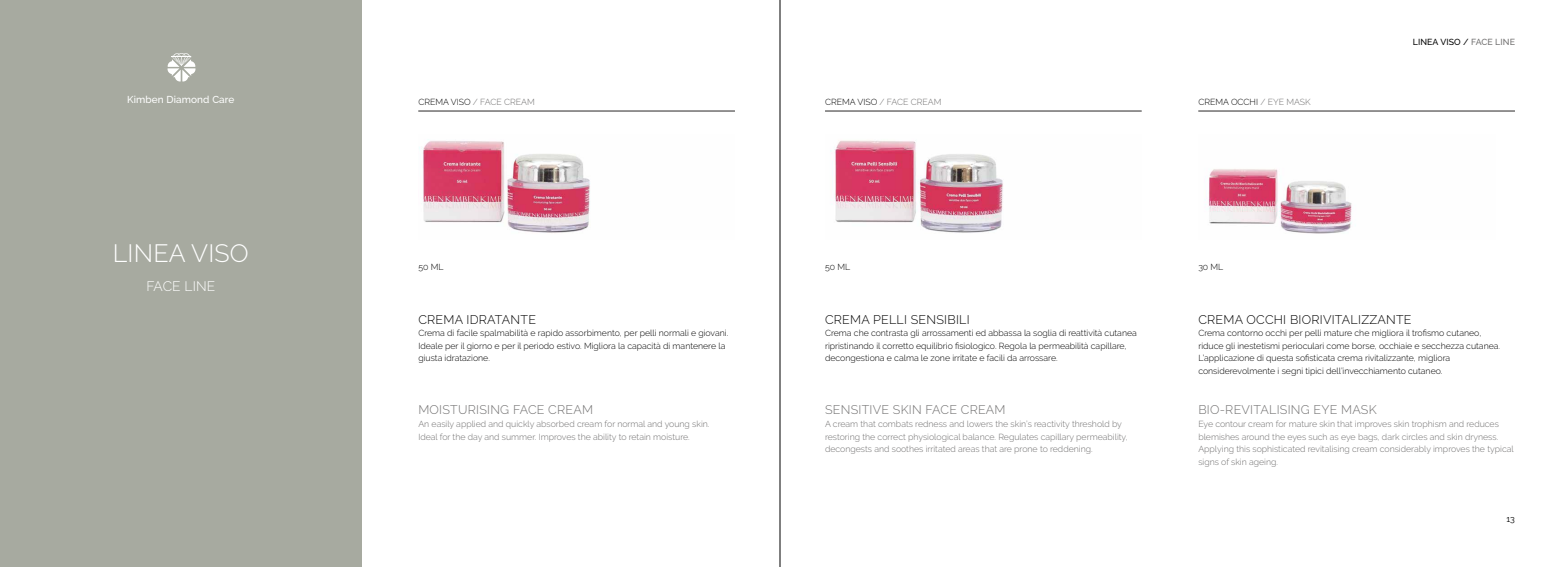
<style>
.page{position:relative;width:1560px;height:567px;background:#fff}
.page>*{position:absolute;margin:0;border:0;box-sizing:border-box;transform-origin:0 0}
.t1{font:300 25px "Raleway";letter-spacing:.01em;color:#fff}
.t2{font:300 13.75px "Raleway";letter-spacing:.01em;color:#fff}
.t3{font:300 12.5px "Raleway";letter-spacing:.02em;color:#706f6f}
.t4{font:300 12.5px "Raleway";letter-spacing:.02em;color:#000}
.t5{font:500 10px "Raleway";letter-spacing:.01em;color:#fff}
.t6{font:300 8.75px/12.5px "Raleway";color:#000}
.t7{font:300 8.75px/12.5px "Raleway";color:#706f6f}
.t8{font:500 8.75px "Raleway";letter-spacing:.01em;color:#000}
.t9{font:8.75px "Raleway";color:#000}
.s1{color:#000}
.s2{color:#706f6f}
</style>
<div class="page">
<div style="left:0;top:0;width:361px;height:567px;background:#a7aaa0"></div>
<img style="left:419px;top:141px;width:171px;height:92px">
<img style="left:830px;top:140px;width:173px;height:93px">
<img style="left:1204px;top:169px;width:148px;height:65px">
<hr style="left:418px;top:111px;width:317px;height:1px;background:#706f6f">
<hr style="left:825px;top:111px;width:316px;height:1px;background:#706f6f">
<hr style="left:1198px;top:111px;width:316px;height:1px;background:#706f6f">
<svg style="left:167px;top:53px;width:28px;height:28px"></svg>
<hr style="left:779px;top:0;width:1px;height:567px;background:#000">
<p class="t5" style="left:127px;top:94px;width:109px">Kimben Diamond Care</p>
<h1 class="t1" style="left:113px;top:239px;width:137px">LINEA VISO</h1>
<h2 class="t2" style="left:146px;top:278px;width:70px">FACE LINE</h2>
<p class="t7" style="left:418px;top:95px;width:118px"><span class="s1">CREMA VISO</span> / FACE CREAM</p>
<p class="t7" style="left:825px;top:95px;width:118px"><span class="s1">CREMA VISO</span> / FACE CREAM</p>
<p class="t6" style="left:1198px;top:95px;width:114px">CREMA OCCHI <span class="s2">/ EYE MASK</span></p>
<p class="t6" style="left:418px;top:261px;width:27px">50 ML</p>
<p class="t6" style="left:825px;top:261px;width:27px">50 ML</p>
<p class="t6" style="left:1198px;top:261px;width:27px">30 ML</p>
<p class="t8" style="left:1412px;top:37px;width:104px">LINEA VISO / <span class="s2">FACE LINE</span></p>
<h3 class="t4" style="left:418px;top:312px;width:119px">CREMA IDRATANTE</h3>
<p class="t6" style="left:418px;top:327px;width:311px">Crema di facile spalmabilità e rapido assorbimento, per pelli normali e giovani.<br>Ideale per il giorno e per il periodo estivo. Migliora la capacità di mantenere la giusta idratazione.</p>
<h3 class="t3" style="left:418px;top:403px;width:176px">MOISTURISING FACE CREAM</h3>
<p class="t7" style="left:418px;top:418px;width:292px">An easily applied and quickly absorbed cream for normal and young skin.<br>Ideal for the day and summer. Improves the ability to retain moisture.</p>
<h3 class="t4" style="left:825px;top:312px;width:146px">CREMA PELLI SENSIBILI</h3>
<p class="t6" style="left:825px;top:327px;width:313px">Crema che contrasta gli arrossamenti ed abbassa la soglia di reattività cutanea ripristinando il corretto equilibrio fisiologico. Regola la permeabilità capillare, decongestiona e calma le zone irritate e facili da arrossare.</p>
<h3 class="t3" style="left:825px;top:403px;width:182px">SENSITIVE SKIN FACE CREAM</h3>
<p class="t7" style="left:825px;top:418px;width:304px">A cream that combats redness and lowers the skin’s reactivity threshold by restoring the correct physiological balance. Regulates capillary permeability, decongests and soothes irritated areas that are prone to reddening.</p>
<h3 class="t4" style="left:1198px;top:312px;width:215px">CREMA OCCHI BIORIVITALIZZANTE</h3>
<p class="t6" style="left:1198px;top:327px;width:303px">Crema contorno occhi per pelli mature che migliora il trofismo cutaneo, riduce gli inestetismi perioculari come borse, occhiaie e secchezza cutanea.<br>L’applicazione di questa sofisticata crema rivitalizzante, migliora considerevolmente i segni tipici dell’invecchiamento cutaneo.</p>
<h3 class="t3" style="left:1198px;top:403px;width:180px">BIO-REVITALISING EYE MASK</h3>
<p class="t7" style="left:1198px;top:418px;width:317px">Eye contour cream for mature skin that improves skin trophism and reduces blemishes around the eyes such as eye bags, dark circles and skin dryness.<br>Applying this sophisticated revitalising cream considerably improves the typical signs of skin ageing.</p>
<p class="t9" style="left:1506px;top:514px;width:10px">13</p>
</div>
